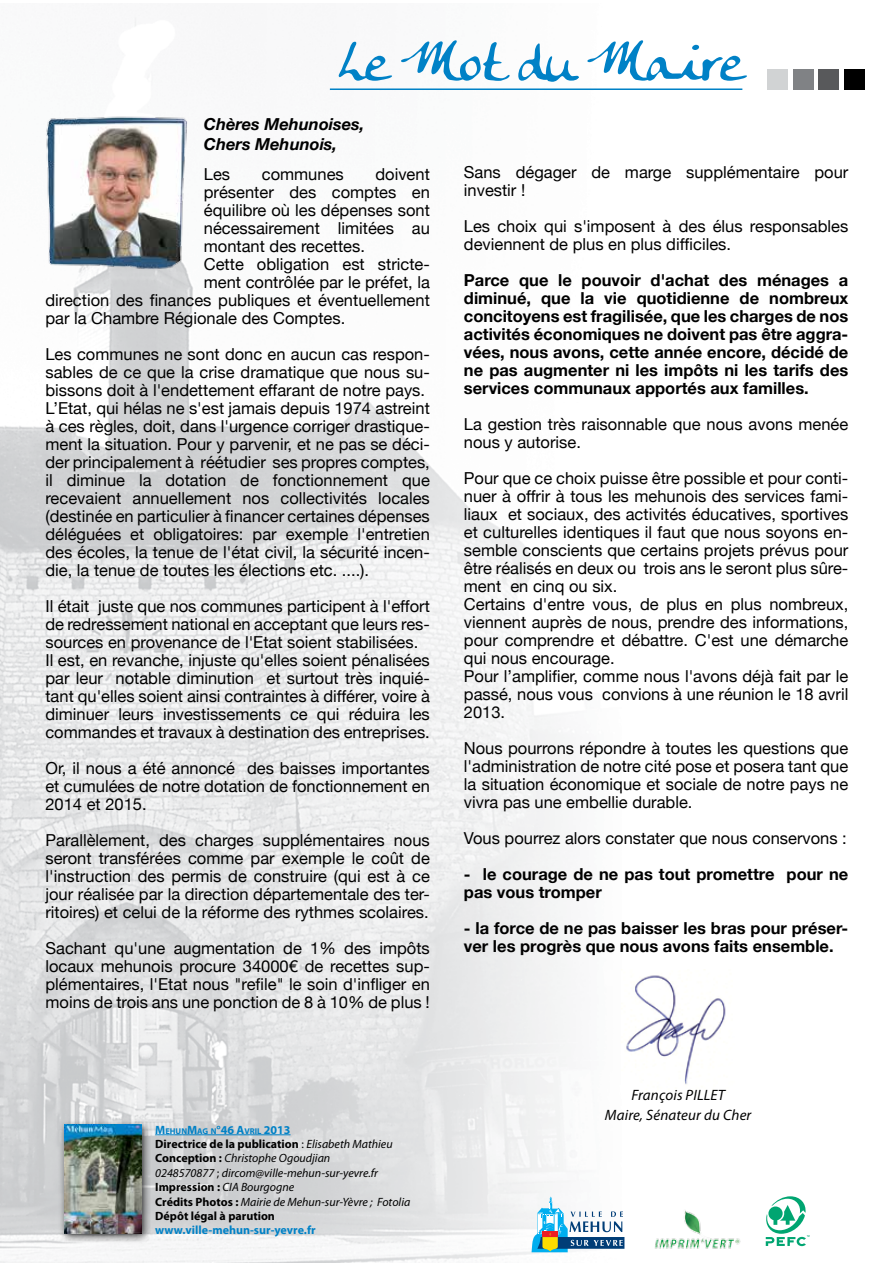
<style>
.page{position:relative;width:893px;height:1263px;background:#fff}
.page>*{position:absolute;margin:0;border:0;box-sizing:border-box;transform-origin:0 0}
.t1{font:54px "Anke Calligraphic FG";color:#0081c6}
.t2{font:16.5px/18px "Helvetica Neue";color:#000}
.t3{font:700 16.5px/18px "Helvetica Neue";color:#000}
.t4{font:italic 700 16.5px/19.5px "Helvetica Neue";color:#000}
.t5{font:italic 15px/19.5px "Myriad Pro";letter-spacing:.01em;color:#000;text-align:center}
.t6{font:italic 12px/14.4px "Myriad Pro";color:#000}
.t7{font:700 12px "Myriad Pro";color:#0081c6}
.t8{font:700 8.4px "Myriad Pro";color:#0081c6}
.s1{font-size:12px}
.s2{font-weight:700;font-style:normal}
.s3{font-style:normal}
</style>
<div class="page">
<img style="left:0;top:17px;width:625px;height:1246px">
<hr style="left:330px;top:88px;width:412px;height:2px;background:#0081c6">
<div style="left:844px;top:69px;width:21px;height:21px;background:#000"></div>
<div style="left:818px;top:69px;width:21px;height:21px;background:#58595b"></div>
<div style="left:793px;top:69px;width:21px;height:21px;background:#808285"></div>
<div style="left:767px;top:69px;width:21px;height:21px;background:#d1d3d4"></div>
<hr style="left:155px;top:1134px;width:136px;height:1px;background:#0081c6">
<div style="left:58px;top:1119px;width:94px;height:125px;background:#000;opacity:.75"></div>
<img style="left:64px;top:1125px;width:77px;height:109px">
<img style="left:39px;top:111px;width:161px;height:159px">
<svg style="left:531px;top:1196px;width:93px;height:56px"></svg>
<img style="left:655px;top:1210px;width:86px;height:39px">
<svg style="left:766px;top:1196px;width:44px;height:50px"></svg>
<img style="left:621px;top:969px;width:105px;height:125px">
<h1 class="t1" style="left:339px;top:30px;width:405px">Le Mot du Maire</h1>
<p class="t4" style="left:204px;top:114px;width:162px">Chères Mehunoises,<br>Chers Mehunois,</p>
<p class="t2" style="left:204px;top:165px;width:28px">Les</p>
<p class="t2" style="left:262px;top:165px;width:83px">communes</p>
<p class="t2" style="left:375px;top:165px;width:56px">doivent</p>
<p class="t2" style="left:204px;top:183px;width:228px">présenter des comptes en</p>
<p class="t2" style="left:204px;top:201px;width:228px">équilibre où les dépenses sont</p>
<p class="t2" style="left:204px;top:219px;width:228px">nécessairement limitées au</p>
<p class="t2" style="left:204px;top:237px;width:163px">montant des recettes.</p>
<p class="t2" style="left:204px;top:255px;width:228px">Cette obligation est stricte-</p>
<p class="t2" style="left:204px;top:273px;width:228px">ment contrôlée par le préfet, la</p>
<p class="t2" style="left:45px;top:291px;width:386px">direction des finances publiques et éventuellement</p>
<p class="t2" style="left:45px;top:309px;width:301px">par la Chambre Régionale des Comptes.</p>
<p class="t2" style="left:45px;top:345px;width:386px">Les communes ne sont donc en aucun cas respon&shy;sables de ce que la crise dramatique que nous su&shy;bissons doit à l'endettement effarant de notre pays.<br>L’Etat, qui hélas ne s'est jamais depuis 1974 astreint à ces règles, doit, dans l'urgence corriger drastique&shy;ment la situation. Pour y parvenir, et ne pas se déci&shy;der principalement à réétudier ses propres comptes, il diminue la dotation de fonctionnement que recevaient annuellement nos collectivités locales (destinée en particulier à financer certaines dépenses déléguées et obligatoires: par exemple l'entretien des écoles, la tenue de l'état civil, la sécurité incen&shy;die, la tenue de toutes les élections etc. ....).</p>
<p class="t2" style="left:45px;top:597px;width:386px">Il était juste que nos communes participent à l'effort de redressement national en acceptant que leurs res&shy;sources en provenance de l'Etat soient stabilisées.<br>Il est, en revanche, injuste qu'elles soient pénalisées par leur notable diminution et surtout très inquié&shy;tant qu'elles soient ainsi contraintes à différer, voire à diminuer leurs investissements ce qui réduira les commandes et travaux à destination des entreprises.</p>
<p class="t2" style="left:45px;top:759px;width:386px;text-align:justify">Or, il nous a été annoncé des baisses importantes et cumulées de notre dotation de fonctionnement en 2014 et 2015.</p>
<p class="t2" style="left:45px;top:831px;width:386px;text-align:justify">Parallèlement, des charges supplémentaires nous seront transférées comme par exemple le coût de l'instruction des permis de construire (qui est à ce jour réalisée par la direction départementale des ter&shy;ritoires) et celui de la réforme des rythmes scolaires.</p>
<p class="t2" style="left:45px;top:939px;width:386px;text-align:justify">Sachant qu'une augmentation de 1% des impôts locaux mehunois procure 34000€ de recettes sup&shy;plémentaires, l'Etat nous "refile" le soin d'infliger en moins de trois ans une ponction de 8 à 10% de plus !</p>
<p class="t2" style="left:464px;top:163px;width:386px">Sans dégager de marge supplémentaire pour investir !</p>
<p class="t2" style="left:464px;top:217px;width:386px">Les choix qui s'imposent à des élus responsables deviennent de plus en plus difficiles.</p>
<p class="t3" style="left:464px;top:271px;width:386px;text-align:justify">Parce que le pouvoir d'achat des ménages a diminué, que la vie quotidienne de nombreux concitoyens est fragilisée, que les charges de nos activités économiques ne doivent pas être aggra&shy;vées, nous avons, cette année encore, décidé de ne pas augmenter ni les impôts ni les tarifs des services communaux apportés aux familles.</p>
<p class="t2" style="left:464px;top:415px;width:386px">La gestion très raisonnable que nous avons menée nous y autorise.</p>
<p class="t2" style="left:464px;top:469px;width:386px">Pour que ce choix puisse être possible et pour conti&shy;nuer à offrir à tous les mehunois des services fami&shy;liaux et sociaux, des activités éducatives, sportives et culturelles identiques il faut que nous soyons en&shy;semble conscients que certains projets prévus pour être réalisés en deux ou trois ans le seront plus sûre&shy;ment en cinq ou six.<br>Certains d'entre vous, de plus en plus nombreux, viennent auprès de nous, prendre des informations, pour comprendre et débattre. C'est une démarche qui nous encourage.<br>Pour l’amplifier, comme nous l'avons déjà fait par le passé, nous vous convions à une réunion le 18 avril 2013.</p>
<p class="t2" style="left:464px;top:739px;width:386px;text-align:justify">Nous pourrons répondre à toutes les questions que l'administration de notre cité pose et posera tant que la situation économique et sociale de notre pays ne vivra pas une embellie durable.</p>
<p class="t2" style="left:464px;top:829px;width:384px">Vous pourrez alors constater que nous conservons :</p>
<p class="t3" style="left:464px;top:865px;width:386px">- le courage de ne pas tout promettre pour ne pas vous tromper</p>
<p class="t3" style="left:464px;top:919px;width:386px">- la force de ne pas baisser les bras pour préser&shy;ver les progrès que nous avons faits ensemble.</p>
<p class="t8" style="left:155px;top:1125px;width:137px"><span class="s1">M</span>EHUN<span class="s1">M</span>AG N<span class="s1">°46 A</span>VRIL <span class="s1">2013</span></p>
<p class="t6" style="left:155px;top:1136px;width:257px"><span class="s2">Directrice de la publication</span> <span class="s3">:</span> Elisabeth Mathieu <span class="s2">Conception :</span> Christophe Ogoudjian<br>0248570877 <span class="s3">;</span> dircom@ville-mehun-sur-yevre.fr <span class="s2">Impression :</span> CIA Bourgogne<br><span class="s2">Crédits Photos :</span> Mairie de Mehun-sur-Yèvre ; Fotolia <span class="s2">Dépôt légal à parution</span></p>
<p class="t7" style="left:155px;top:1222px;width:162px">www.ville-mehun-sur-yevre.fr</p>
<p class="t5" style="left:605px;top:1085px;width:148px">François PILLET<br>Maire, Sénateur du Cher</p>
</div>
